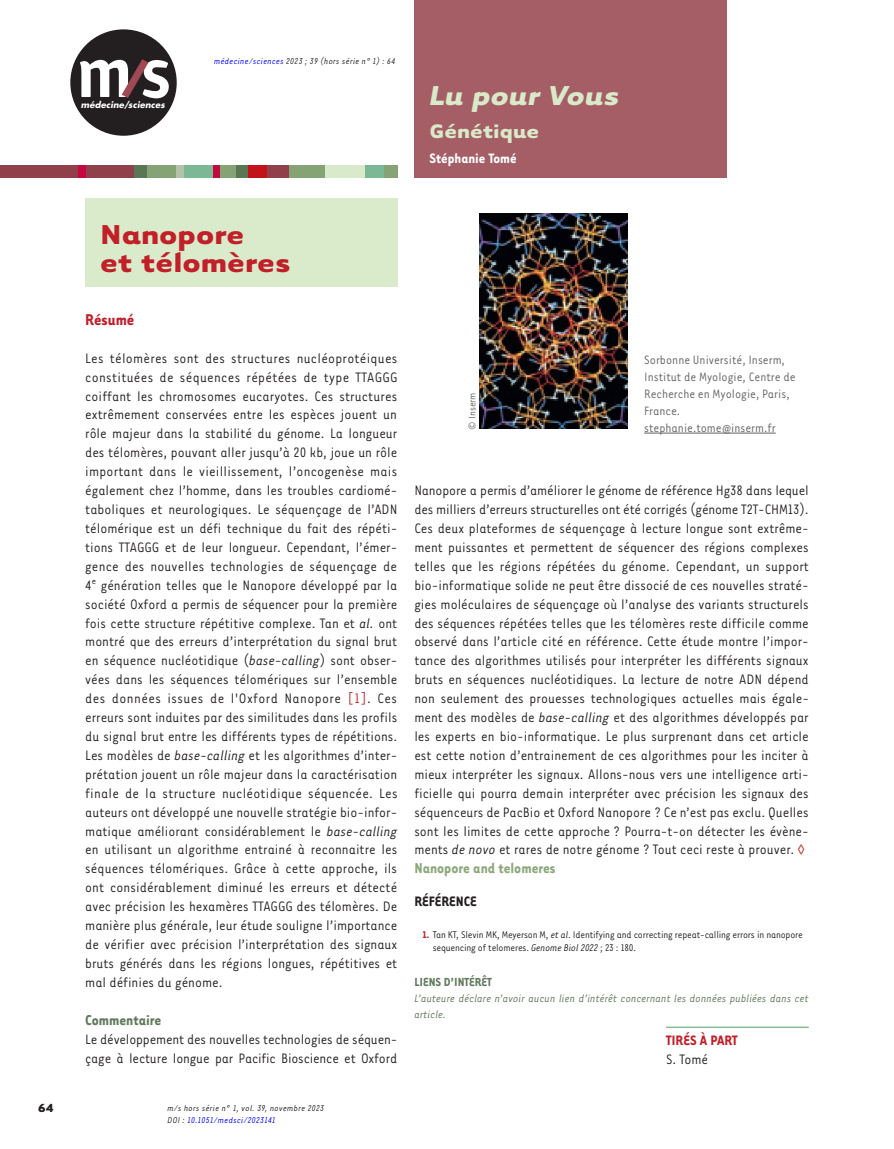
<style>
.page{position:relative;width:894px;height:1149px;background:#fff}
.page>*{position:absolute;margin:0;border:0;box-sizing:border-box;transform-origin:0 0}
.t1{font:700 31.5px/28.2px "Tarzana Wide OT";color:#c12029}
.t2{font:italic 700 31.5px "Tarzana Wide OT";color:#d9eaca}
.t3{font:700 22.5px "Tarzana Wide OT";color:#d9eaca}
.t4{font:700 18px "Tarzana Nar OT";color:#c12029}
.t5{font:700 16.5px "Tarzana Nar OT";color:#8da77b}
.t6{font:700 16.5px "Tarzana Nar OT";color:#61795c}
.t7{font:15.75px/18.9px "Tarzana Nar OT";color:#231f20;text-align:justify}
.t8{font:700 15.75px "Tarzana Nar OT";color:#fff}
.t9{font:700 15.75px "Tarzana Nar OT";color:#c12029}
.t10{font:700 15.75px "Tarzana Nar OT";color:#231f20}
.t11{font:13.95px/17px "Tarzana Nar OT";color:#636366}
.t12{font:700 13.5px "Tarzana Nar OT";color:#61795c}
.t13{font:700 13.5px "Tarzana Wide OT";color:#231f20}
.t14{font:italic 12.45px/15.9px "Tarzana Nar OT";color:#61795c}
.t15{font:11.25px/13.5px "Tarzana Nar OT";letter-spacing:-.015em;color:#231f20}
.t16{font:11.25px "Tarzana Nar OT";color:#636366}
.t17{font:italic 9.75px/11.7px "Tarzana Nar OT";letter-spacing:.025em;color:#231f20}
.t18{font:italic 700 8.55px "Futura";letter-spacing:.01em;color:#fff}
.s1{color:#00f}
.s2{font-style:italic}
.s3{color:#c12029}
.s4{font-weight:700;color:#c12029}
</style>
<div class="page">
<div style="left:70px;top:29px;width:107px;height:107px;background:#231f20;border-radius:50%"></div>
<svg style="left:80px;top:60px;width:89px;height:38px"></svg>
<img style="left:479px;top:214px;width:148px;height:215px">
<div style="left:414px;top:0;width:312px;height:178px;background:#a55e65"></div>
<svg style="left:797px;top:844px;width:7px;height:10px"></svg>
<hr style="left:644px;top:433px;width:131px;height:1px;background:#636366">
<div style="left:0;top:165px;width:134px;height:13px;background:#913f4b"></div>
<div style="left:133px;top:165px;width:17px;height:13px;background:#5a7755"></div>
<div style="left:235px;top:165px;width:13px;height:13px;background:#5a7755"></div>
<div style="left:147px;top:165px;width:30px;height:13px;background:#86a375"></div>
<div style="left:180px;top:165px;width:33px;height:13px;background:#7db894"></div>
<div style="left:364px;top:165px;width:20px;height:13px;background:#7db894"></div>
<div style="left:217px;top:165px;width:19px;height:13px;background:#86a375"></div>
<div style="left:383px;top:165px;width:14px;height:13px;background:#86a375"></div>
<div style="left:287px;top:165px;width:38px;height:13px;background:#86a375"></div>
<div style="left:325px;top:165px;width:39px;height:13px;background:#d9eaca"></div>
<div style="left:176px;top:165px;width:7px;height:13px;background:#b3c3aa"></div>
<div style="left:78px;top:165px;width:7px;height:13px;background:#c40941"></div>
<div style="left:213px;top:165px;width:6px;height:13px;background:#c40941"></div>
<div style="left:248px;top:165px;width:27px;height:13px;background:#c4121a"></div>
<div style="left:267px;top:165px;width:21px;height:13px;background:#913f4b"></div>
<div style="left:85px;top:198px;width:312px;height:89px;background:#daebcb"></div>
<hr style="left:665px;top:1026px;width:143px;height:1px;background:#85bb96">
<p class="t13" style="left:38px;top:1098px;width:18px">64</p>
<p class="t18" style="left:81px;top:99px;width:85px">médecine/sciences</p>
<p class="t17" style="left:214px;top:55px;width:183px"><span class="s1">médecine/sciences</span> 2023 ; 39 (hors série n° 1) : 64</p>
<h1 class="t1" style="left:100px;top:218px;width:192px">Nanopore<br>et télomères</h1>
<h1 class="t2" style="left:429px;top:75px;width:192px">Lu pour Vous</h1>
<h2 class="t3" style="left:429px;top:116px;width:111px">Génétique</h2>
<p class="t8" style="left:429px;top:148px;width:88px">Stéphanie Tomé</p>
<p class="t4" style="left:85px;top:308px;width:51px">Résumé</p>
<p class="t7" style="left:85px;top:348px;width:314px">Les télomères sont des structures nucléoprotéiques constituées de séquences répétées de type TTAGGG coiffant les chromosomes eucaryotes. Ces structures extrêmement conservées entre les espèces jouent un rôle majeur dans la stabilité du génome. La longueur des télomères, pouvant aller jusqu’à 20 kb, joue un rôle important dans le vieillissement, l’oncogenèse mais également chez l’homme, dans les troubles cardiomé&shy;taboliques et neurologiques. Le séquençage de l’ADN télomérique est un défi technique du fait des répéti&shy;tions TTAGGG et de leur longueur. Cependant, l’émer&shy;gence des nouvelles technologies de séquençage de 4<sup>e</sup> génération telles que le Nanopore développé par la société Oxford a permis de séquencer pour la première fois cette structure répétitive complexe. Tan et <span class="s2">al.</span> ont montré que des erreurs d’interprétation du signal brut en séquence nucléotidique (<span class="s2">base-calling</span>) sont obser&shy;vées dans les séquences télomériques sur l’ensemble des données issues de l'Oxford Nanopore <span class="s3">[1]</span>. Ces erreurs sont induites par des similitudes dans les profils du signal brut entre les différents types de répétitions.<br>Les modèles de <span class="s2">base-calling</span> et les algorithmes d’inter&shy;prétation jouent un rôle majeur dans la caractérisation finale de la structure nucléotidique séquencée. Les auteurs ont développé une nouvelle stratégie bio-infor&shy;matique améliorant considérablement le <span class="s2">base-calling </span>en utilisant un algorithme entrainé à reconnaitre les séquences télomériques. Grâce à cette approche, ils ont considérablement diminué les erreurs et détecté avec précision les hexamères TTAGGG des télomères. De manière plus générale, leur étude souligne l’importance de vérifier avec précision l’interprétation des signaux bruts générés dans les régions longues, répétitives et mal définies du génome.</p>
<p class="t6" style="left:85px;top:1009px;width:78px">Commentaire</p>
<p class="t7" style="left:85px;top:1028px;width:313px">Le développement des nouvelles technologies de séquen&shy;çage à lecture longue par Pacific Bioscience et Oxford</p>
<p class="t9" style="left:665px;top:1030px;width:73px">TIRÉS À PART</p>
<p class="t11" style="left:644px;top:350px;width:153px">Sorbonne Université, Inserm,<br>Institut de Myologie, Centre de<br>Recherche en Myologie, Paris,<br>France.</p>
<p class="t16" style="left:465px;top:430px;width:39px;rotate:-90deg">© Inserm</p>
<p class="t11" style="left:644px;top:418px;width:133px">stephanie.tome@inserm.fr</p>
<p class="t7" style="left:414px;top:480px;width:396px">Nanopore a permis d’améliorer le génome de référence Hg38 dans lequel des milliers d’erreurs structurelles ont été corrigés (génome T2T-CHM13).<br>Ces deux plateformes de séquençage à lecture longue sont extrême&shy;ment puissantes et permettent de séquencer des régions complexes telles que les régions répétées du génome. Cependant, un support bio-informatique solide ne peut être dissocié de ces nouvelles straté&shy;gies moléculaires de séquençage où l’analyse des variants structurels des séquences répétées telles que les télomères reste difficile comme observé dans l’article cité en référence. Cette étude montre l’impor&shy;tance des algorithmes utilisés pour interpréter les différents signaux bruts en séquences nucléotidiques. La lecture de notre ADN dépend non seulement des prouesses technologiques actuelles mais égale&shy;ment des modèles de <span class="s2">base-calling</span> et des algorithmes développés par les experts en bio-informatique. Le plus surprenant dans cet article est cette notion d’entrainement de ces algorithmes pour les inciter à mieux interpréter les signaux. Allons-nous vers une intelligence arti&shy;ficielle qui pourra demain interpréter avec précision les signaux des séquenceurs de PacBio et Oxford Nanopore ? Ce n’est pas exclu. Quelles sont les limites de cette approche ? Pourra-t-on détecter les évène&shy;ments <span class="s2">de novo</span> et rares de notre génome ? Tout ceci reste à prouver.</p>
<p class="t5" style="left:414px;top:858px;width:143px">Nanopore and telomeres</p>
<p class="t10" style="left:414px;top:891px;width:64px">RÉFÉRENCE</p>
<p class="t15" style="left:432px;top:927px;width:371px;text-indent:-10px"><span class="s4">1.</span> Tan KT, Slevin MK, Meyerson M, <span class="s2">et al</span>. Identifying and correcting repeat-calling errors in nanopore sequencing of telomeres. <span class="s2">Genome Biol 2022</span> ; 23 : 180.</p>
<p class="t12" style="left:414px;top:973px;width:79px">LIENS D’INTÉRÊT</p>
<p class="t14" style="left:414px;top:989px;width:396px">L’auteure déclare n’avoir aucun lien d’intérêt concernant les données publiées dans cet article.</p>
<p class="t7" style="left:665px;top:1048px;width:43px">S. Tomé</p>
<p class="t17" style="left:167px;top:1102px;width:158px">m/s hors série n° 1, vol. 39, novembre 2023<br>DOI : <span class="s1">10.1051/medsci/2023141</span></p>
</div>
